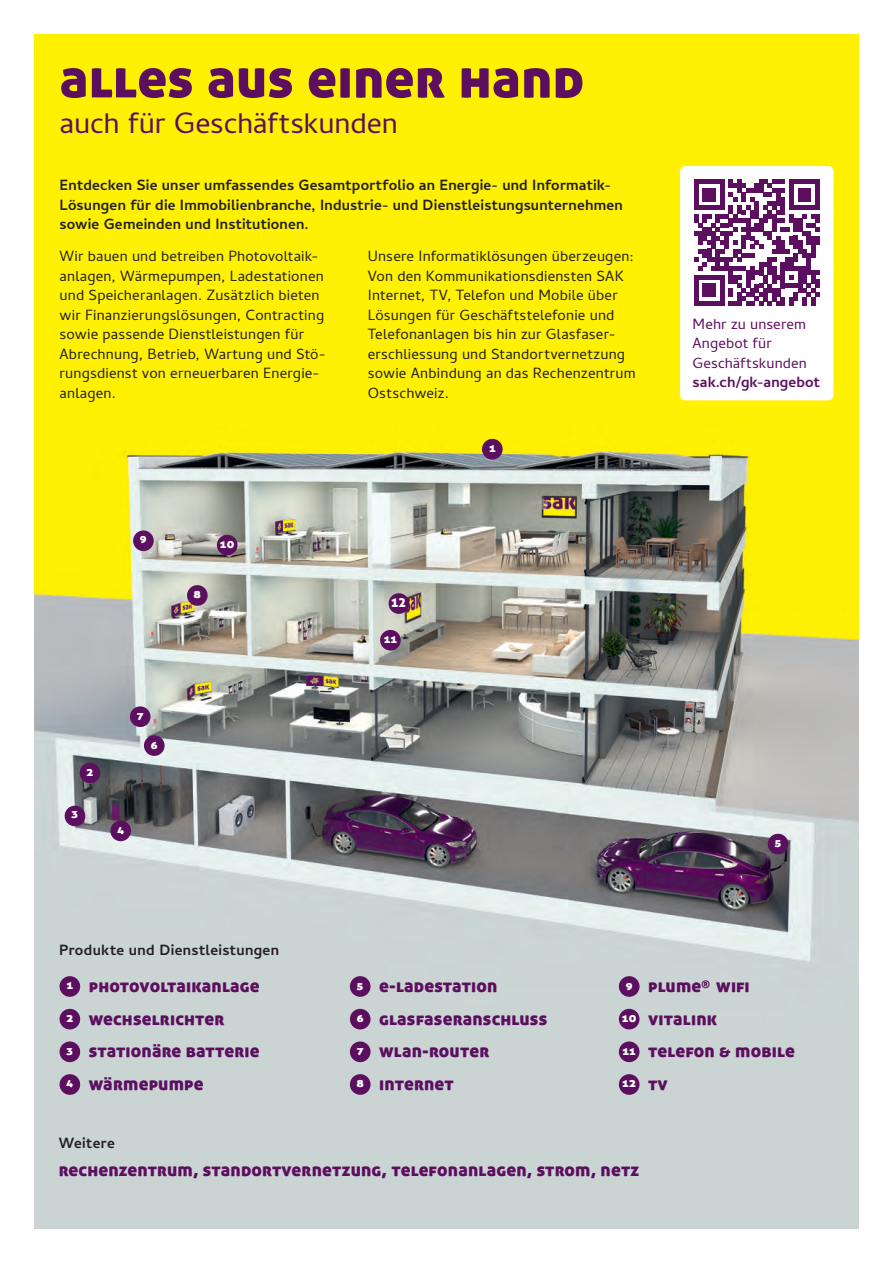
<style>
.page{position:relative;width:893px;height:1263px;background:#fff}
.page>*{position:absolute;margin:0;border:0;box-sizing:border-box;transform-origin:0 0}
.t1{font:55.5px "Aller Display";letter-spacing:.005em;color:#5c0f5e}
.t2{font:30px "Cambay";letter-spacing:-.005em;color:#5c0f5e}
.t3{font:18.15px/32.7px "Aller Display";letter-spacing:.01em;color:#5c0f5e}
.t4{font:15px/19.5px "Cambay";letter-spacing:.015em;color:#231f20}
.t5{font:700 15px/19.5px "Cambay";letter-spacing:.015em;color:#231f20}
.t6{font:15px/19.5px "Cambay";letter-spacing:.01em;color:#5c0f5e}
.t7{font:700 15px "Cambay";letter-spacing:.01em;color:#5c0f5e}
.t8{font:13.35px "Aller Display";letter-spacing:.03em;color:#fff}
.s1{font-size:13.35px;color:#fff}
.s2{font-size:18.15px;color:#5c0f5e}
</style>
<div class="page">
<div style="left:34px;top:34px;width:825px;height:936px;background:#fff101"></div>
<img style="left:34px;top:438px;width:825px;height:791px">
<div style="left:60px;top:976px;width:20px;height:21px;background:#5c0f5e;border-radius:50%"></div>
<div style="left:60px;top:1009px;width:20px;height:20px;background:#5c0f5e;border-radius:50%"></div>
<div style="left:60px;top:1041px;width:20px;height:21px;background:#5c0f5e;border-radius:50%"></div>
<div style="left:60px;top:1074px;width:20px;height:21px;background:#5c0f5e;border-radius:50%"></div>
<div style="left:619px;top:976px;width:20px;height:21px;background:#5c0f5e;border-radius:50%"></div>
<div style="left:619px;top:1009px;width:20px;height:20px;background:#5c0f5e;border-radius:50%"></div>
<div style="left:619px;top:1041px;width:20px;height:21px;background:#5c0f5e;border-radius:50%"></div>
<div style="left:619px;top:1074px;width:20px;height:21px;background:#5c0f5e;border-radius:50%"></div>
<div style="left:350px;top:976px;width:21px;height:21px;background:#5c0f5e;border-radius:50%"></div>
<div style="left:350px;top:1009px;width:21px;height:20px;background:#5c0f5e;border-radius:50%"></div>
<div style="left:350px;top:1041px;width:21px;height:21px;background:#5c0f5e;border-radius:50%"></div>
<div style="left:350px;top:1074px;width:21px;height:21px;background:#5c0f5e;border-radius:50%"></div>
<div style="left:482px;top:439px;width:21px;height:20px;background:#5c0f5e;border-radius:50%"></div>
<div style="left:80px;top:763px;width:20px;height:20px;background:#5c0f5e;border-radius:50%"></div>
<div style="left:65px;top:806px;width:20px;height:20px;background:#5c0f5e;border-radius:50%"></div>
<div style="left:110px;top:820px;width:21px;height:21px;background:#5c0f5e;border-radius:50%"></div>
<div style="left:768px;top:834px;width:20px;height:20px;background:#5c0f5e;border-radius:50%"></div>
<div style="left:144px;top:735px;width:21px;height:21px;background:#5c0f5e;border-radius:50%"></div>
<div style="left:130px;top:706px;width:21px;height:21px;background:#5c0f5e;border-radius:50%"></div>
<div style="left:133px;top:530px;width:21px;height:21px;background:#5c0f5e;border-radius:50%"></div>
<div style="left:187px;top:585px;width:21px;height:21px;background:#5c0f5e;border-radius:50%"></div>
<div style="left:389px;top:593px;width:20px;height:21px;background:#5c0f5e;border-radius:50%"></div>
<div style="left:380px;top:630px;width:21px;height:20px;background:#5c0f5e;border-radius:50%"></div>
<div style="left:217px;top:535px;width:20px;height:20px;background:#5c0f5e;border-radius:50%"></div>
<div style="left:680px;top:166px;width:153px;height:234px;background:#fff;border-radius:5px"></div>
<svg style="left:694px;top:179px;width:126px;height:126px"></svg>
<h1 class="t1" style="left:60px;top:42px;width:526px">alles aus einer hand</h1>
<h2 class="t2" style="left:60px;top:105px;width:340px">auch für Geschäftskunden</h2>
<p class="t5" style="left:60px;top:175px;width:565px">Entdecken Sie unser umfassendes Gesamtportfolio an Energie- und Informatik-<br>Lösungen für die Immobilienbranche, Industrie- und Dienstleistungsunternehmen sowie Gemeinden und Institutionen.</p>
<p class="t4" style="left:60px;top:246px;width:268px">Wir bauen und betreiben Photovoltaik&shy;anlagen, Wärmepumpen, Ladestationen und Speicheranlagen. Zusätzlich bieten wir Finanzierungslösungen, Contracting sowie passende Dienstleistungen für Abrechnung, Betrieb, Wartung und Stö&shy;rungsdienst von erneuerbaren Energie&shy;anlagen.</p>
<p class="t4" style="left:368px;top:246px;width:269px">Unsere Informatiklösungen überzeugen:<br>Von den Kommunikationsdiensten SAK Internet, TV, Telefon und Mobile über Lösungen für Geschäftstelefonie und Telefonanlagen bis hin zur Glasfaser&shy;erschliessung und Standortvernetzung sowie Anbindung an das Rechenzentrum Ostschweiz.</p>
<p class="t8" style="left:140px;top:530px;width:8px">9</p>
<p class="t8" style="left:194px;top:585px;width:9px">8</p>
<p class="t8" style="left:220px;top:534px;width:16px">10</p>
<p class="t8" style="left:87px;top:763px;width:8px">2</p>
<p class="t8" style="left:72px;top:805px;width:8px">3</p>
<p class="t8" style="left:137px;top:707px;width:8px">7</p>
<p class="t8" style="left:151px;top:736px;width:8px">6</p>
<p class="t8" style="left:117px;top:820px;width:9px">4</p>
<p class="t5" style="left:59px;top:940px;width:221px">Produkte und Dienstleistungen</p>
<p class="t8" style="left:391px;top:594px;width:16px">12</p>
<p class="t8" style="left:384px;top:629px;width:15px">11</p>
<p class="t8" style="left:489px;top:438px;width:8px">1</p>
<p class="t6" style="left:693px;top:314px;width:116px">Mehr zu unserem<br>Angebot für<br>Geschäftskunden</p>
<p class="t7" style="left:693px;top:373px;width:129px">sak.ch/gk-angebot</p>
<p class="t8" style="left:775px;top:833px;width:8px">5</p>
<p class="t3" style="left:66px;top:969px;width:195px"><span class="s1">1</span> photovoltaikanlage<br><span class="s1">2</span> wechselrichter<br><span class="s1">3</span> stationäre batterie<br><sup>4</sup> wärmepumpe</p>
<p class="t3" style="left:622px;top:969px;width:174px"><span class="s1">9</span> plume<sup>®</sup> wifi<br><span class="s1">10</span> vitalink<br><sup>11</sup> telefon &amp; mobile</p>
<p class="t3" style="left:356px;top:969px;width:192px"><span class="s1">5</span> e-ladestation<br><span class="s1">6</span> glasfaseranschluss<br><span class="s1">7</span> wlan-router<br><sup>8</sup> internet</p>
<p class="t8" style="left:622px;top:1074px;width:47px">12 <span class="s2">tv</span></p>
<p class="t5" style="left:59px;top:1133px;width:58px">Weitere</p>
<p class="t3" style="left:59px;top:1153px;width:582px">rechenzentrum, standortvernetzung, telefonanlagen, strom, netz</p>
</div>
